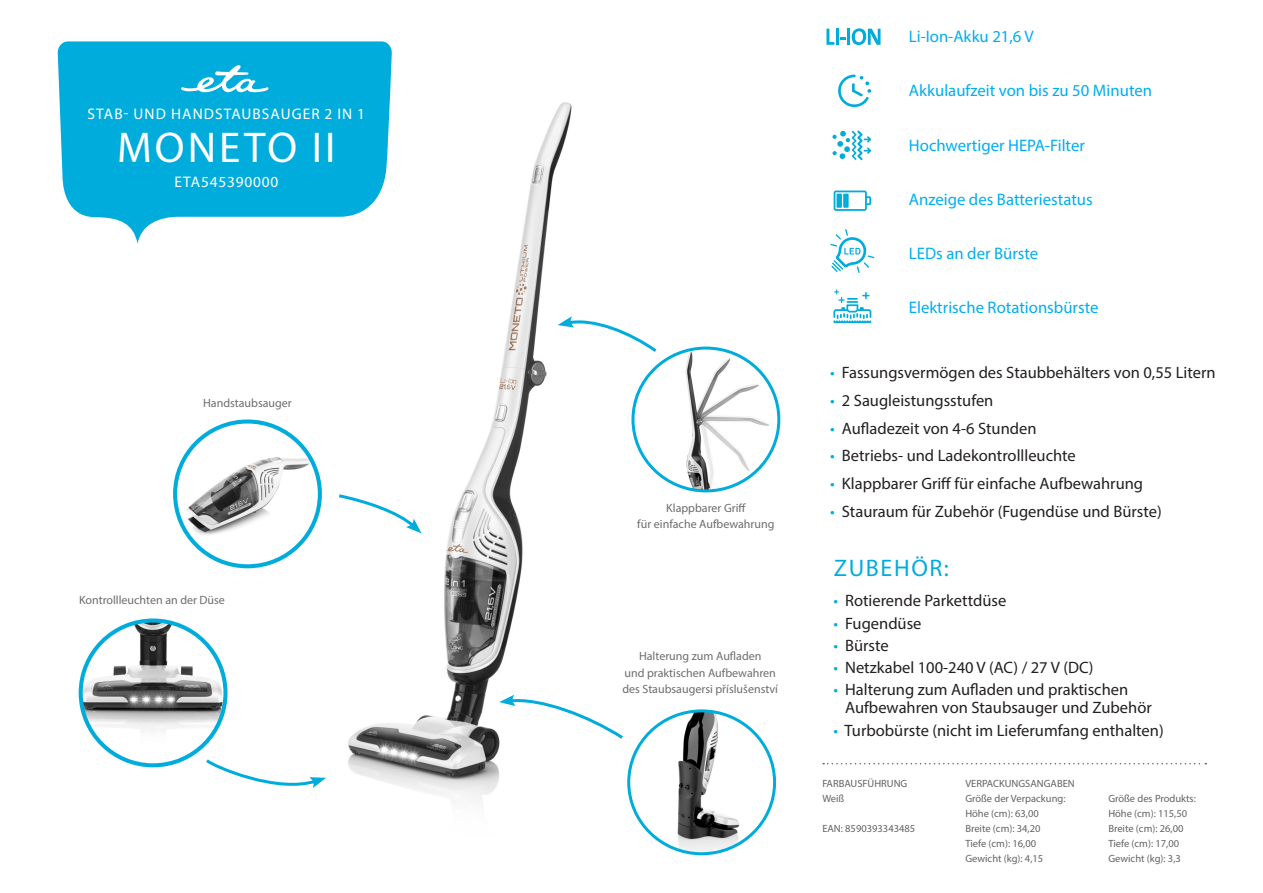
<style>
.page{position:relative;width:1263px;height:893px;background:#fff}
.page>*{position:absolute;margin:0;border:0;box-sizing:border-box;transform-origin:0 0}
.t1{font:43.2px "Myriad Pro";letter-spacing:.07em;color:#fff}
.t2{font:24px "Myriad Pro";letter-spacing:.07em;color:#00acdb}
.t3{font:16.65px "Myriad Pro";color:#00aeef}
.t4{font:16.5px/18px "Myriad Pro";color:#231f20}
.t5{font:15.45px "Myriad Pro";letter-spacing:.07em;color:#fff}
.t6{font:15.45px "Myriad Pro";letter-spacing:.05em;color:#fff}
.t7{font:12px/16.5px "Myriad Pro";color:#6c6d70;text-align:center}
.t8{font:10.5px "Myriad Pro";color:#636366}
.s1{color:#00acdb}
</style>
<div class="page">
<img style="left:320px;top:102px;width:252px;height:699px">
<svg style="left:58px;top:41px;width:334px;height:203px;fill:#00acdb"></svg>
<img style="left:648px;top:348px;width:131px;height:143px">
<div style="left:631px;top:347px;width:149px;height:145px;border:3px solid #00acdb;border-radius:50%"></div>
<svg style="left:557px;top:316px;width:103px;height:39px"></svg>
<svg style="left:823px;top:763px;width:383px;height:1px"></svg>
<svg style="left:181px;top:65px;width:87px;height:27px"></svg>
<img style="left:81px;top:620px;width:144px;height:145px;border-radius:72px">
<div style="left:79px;top:618px;width:148px;height:149px;border:4px solid #00acdb;border-radius:50%"></div>
<svg style="left:206px;top:756px;width:120px;height:38px"></svg>
<img style="left:175px;top:437px;width:145px;height:110px">
<div style="left:173px;top:419px;width:149px;height:149px;border:4px solid #00acdb;border-radius:50%"></div>
<svg style="left:336px;top:492px;width:86px;height:41px"></svg>
<img style="left:647px;top:712px;width:117px;height:142px">
<div style="left:627px;top:709px;width:149px;height:146px;border:3px solid #00acdb;border-radius:50%"></div>
<svg style="left:499px;top:694px;width:124px;height:48px"></svg>
<svg style="left:830px;top:229px;width:44px;height:44px"></svg>
<svg style="left:826px;top:29px;width:8px;height:16px"></svg>
<hr style="left:836px;top:29px;width:3px;height:16px;background:#00acdb">
<svg style="left:840px;top:37px;width:6px;height:2px"></svg>
<hr style="left:847px;top:29px;width:3px;height:16px;background:#00acdb">
<svg style="left:852px;top:28px;width:28px;height:17px"></svg>
<svg style="left:833px;top:289px;width:38px;height:34px"></svg>
<svg style="left:834px;top:191px;width:37px;height:20px"></svg>
<div style="left:836px;top:194px;width:6px;height:14px;background:#00acdb"></div>
<div style="left:843px;top:194px;width:6px;height:14px;background:#00acdb"></div>
<svg style="left:832px;top:130px;width:39px;height:30px"></svg>
<svg style="left:838px;top:75px;width:33px;height:32px"></svg>
<p class="t5" style="left:88px;top:104px;width:279px">STAB- UND HANDSTAUBSAUGER 2 IN 1</p>
<p class="t1" style="left:117px;top:121px;width:220px">MONETO II</p>
<p class="t6" style="left:174px;top:172px;width:105px">ETA545390000</p>
<p class="t7" style="left:203px;top:395px;width:90px">Handstaubsauger</p>
<p class="t7" style="left:79px;top:592px;width:147px">Kontrollleuchten an der Düse</p>
<p class="t7" style="left:637px;top:499px;width:139px">Klappbarer Griff<br>für einfache Aufbewahrung</p>
<p class="t7" style="left:622px;top:648px;width:157px">Halterung zum Aufladen<br>und praktischen Aufbewahren des Staubsaugersi příslušenství</p>
<p class="t3" style="left:909px;top:26px;width:126px">Li-Ion-Akku 21,6 V</p>
<p class="t3" style="left:909px;top:80px;width:245px">Akkulaufzeit von bis zu 50 Minuten</p>
<p class="t3" style="left:909px;top:135px;width:177px">Hochwertiger HEPA-Filter</p>
<p class="t3" style="left:909px;top:189px;width:185px">Anzeige des Batteriestatus</p>
<p class="t3" style="left:909px;top:243px;width:131px">LEDs an der Bürste</p>
<p class="t3" style="left:909px;top:298px;width:191px">Elektrische Rotationsbürste</p>
<p class="t4" style="left:830px;top:363px;width:387px"><span class="s1">•</span> Fassungsvermögen des Staubbehälters von 0,55 Litern</p>
<p class="t4" style="left:830px;top:391px;width:165px"><span class="s1">•</span> 2 Saugleistungsstufen</p>
<p class="t4" style="left:830px;top:419px;width:208px"><span class="s1">•</span> Aufladezeit von 4-6 Stunden</p>
<p class="t4" style="left:830px;top:447px;width:247px"><span class="s1">•</span> Betriebs- und Ladekontrollleuchte</p>
<p class="t4" style="left:830px;top:474px;width:314px"><span class="s1">•</span> Klappbarer Griff für einfache Aufbewahrung</p>
<p class="t4" style="left:830px;top:502px;width:333px"><span class="s1">•</span> Stauraum für Zubehör (Fugendüse und Bürste)</p>
<p class="t2" style="left:834px;top:553px;width:117px">ZUBEHÖR:</p>
<p class="t4" style="left:833px;top:592px;width:174px"><span class="s1">•</span> Rotierende Parkettdüse</p>
<p class="t4" style="left:833px;top:614px;width:90px"><span class="s1">•</span> Fugendüse</p>
<p class="t4" style="left:833px;top:636px;width:57px"><span class="s1">•</span> Bürste</p>
<p class="t4" style="left:833px;top:658px;width:262px"><span class="s1">•</span> Netzkabel 100-240 V (AC) / 27 V (DC)</p>
<p class="t4" style="left:845px;top:681px;width:308px;text-indent:-12px"><span class="s1">•</span> Halterung zum Aufladen und praktischen<br>Aufbewahren von Staubsauger und Zubehör</p>
<p class="t4" style="left:833px;top:721px;width:332px"><span class="s1">•</span> Turbobürste (nicht im Lieferumfang enthalten)</p>
<p class="t8" style="left:822px;top:776px;width:87px">FARBAUSFÜHRUNG</p>
<p class="t8" style="left:822px;top:791px;width:24px">Weiß</p>
<p class="t8" style="left:822px;top:821px;width:94px">EAN: 8590393343485</p>
<p class="t8" style="left:965px;top:776px;width:111px">VERPACKUNGSANGABEN</p>
<p class="t8" style="left:965px;top:791px;width:102px">Größe der Verpackung:</p>
<p class="t8" style="left:965px;top:806px;width:75px">Höhe (cm): 63,00</p>
<p class="t8" style="left:965px;top:821px;width:77px">Breite (cm): 34,20</p>
<p class="t8" style="left:965px;top:836px;width:72px">Tiefe (cm): 16,00</p>
<p class="t8" style="left:965px;top:851px;width:79px">Gewicht (kg): 4,15</p>
<p class="t8" style="left:1108px;top:791px;width:89px">Größe des Produkts:</p>
<p class="t8" style="left:1108px;top:806px;width:80px">Höhe (cm): 115,50</p>
<p class="t8" style="left:1108px;top:821px;width:77px">Breite (cm): 26,00</p>
<p class="t8" style="left:1108px;top:836px;width:72px">Tiefe (cm): 17,00</p>
<p class="t8" style="left:1108px;top:851px;width:74px">Gewicht (kg): 3,3</p>
</div>
